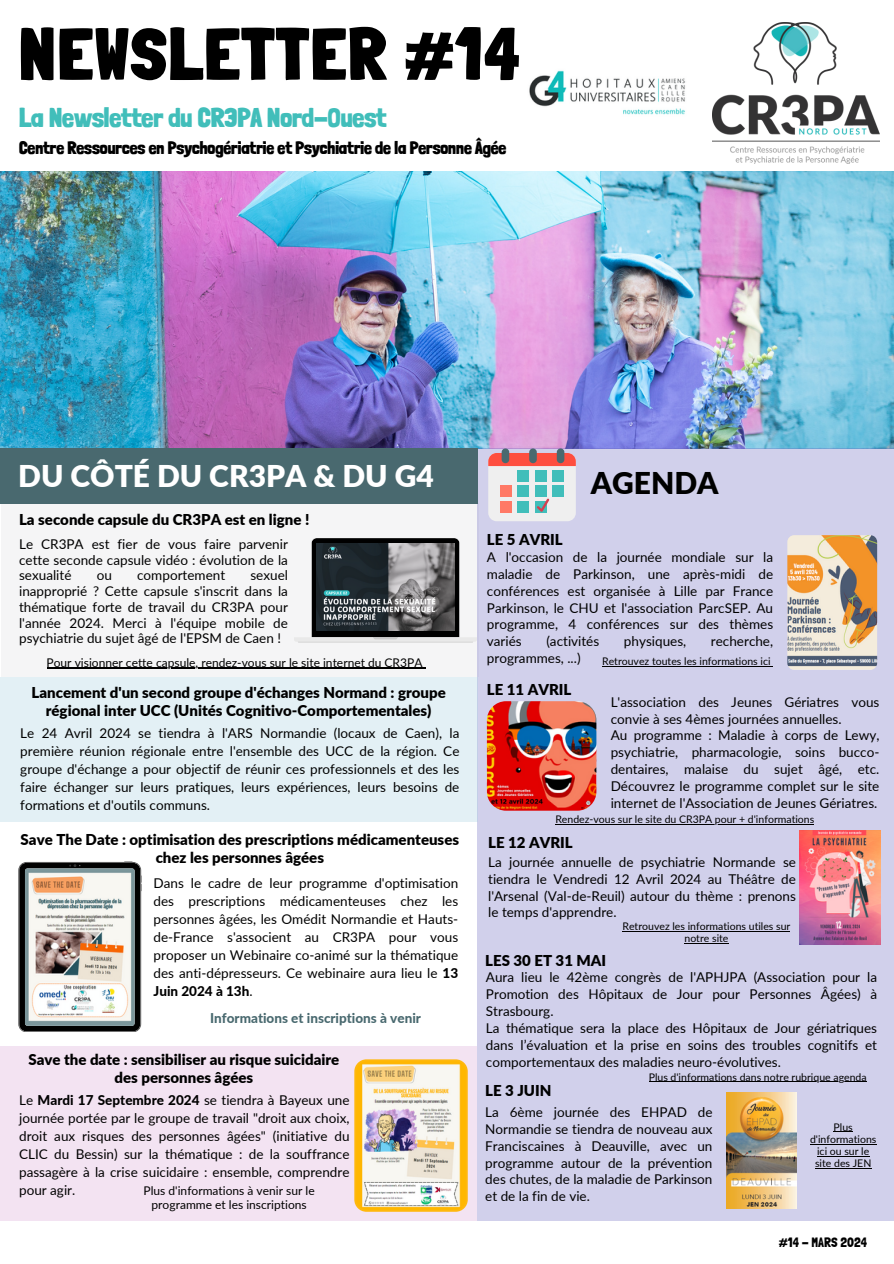
<style>
.page{position:relative;width:894px;height:1264px;background:#fff}
.page>*{position:absolute;margin:0;border:0;box-sizing:border-box;transform-origin:0 0}
.t1{font:900 72.9px "Londrina Solid";letter-spacing:.03em;color:#000}
.t2{font:900 30px "Lato";color:#fff}
.t3{font:900 30px "Lato";color:#000}
.t4{font:900 26.4px "Londrina Solid";color:#41beba}
.t5{font:900 17.4px "Londrina Solid";color:#000}
.t6{font:900 15px/18px "Lato";color:#000;text-align:center}
.t7{font:13.5px/16.8px "Lato";color:#000;text-align:justify}
.t8{font:800 13.5px "Lato";color:#49696f}
.t9{font:13.5px "Londrina Solid";color:#000}
.t10{font:12px/14px "Lato";color:#000;text-align:center}
.t11{font:10.5px/12.3px "Lato";color:#000;text-align:center}
.s1{font-weight:800}
</style>
<div class="page">
<img style="left:0;top:171px;width:893px;height:277px">
<div style="left:1px;top:504px;width:477px;height:173px;background:#f5f5f6"></div>
<div style="left:477px;top:448px;width:416px;height:772px;background:#d1d0eb"></div>
<div style="left:0;top:448px;width:477px;height:55px;background:#49696f"></div>
<div style="left:488px;top:453px;width:87px;height:68px;background:#efefef;border-radius:8px"></div>
<svg style="left:488px;top:453px;width:87px;height:13px"></svg>
<div style="left:517px;top:470px;width:12px;height:11px;background:#41beba"></div>
<div style="left:535px;top:470px;width:11px;height:11px;background:#41beba"></div>
<div style="left:552px;top:470px;width:12px;height:11px;background:#41beba"></div>
<div style="left:499px;top:485px;width:12px;height:12px;background:#ff7966"></div>
<div style="left:517px;top:485px;width:12px;height:12px;background:#41beba"></div>
<div style="left:535px;top:485px;width:11px;height:12px;background:#41beba"></div>
<div style="left:552px;top:485px;width:12px;height:12px;background:#41beba"></div>
<div style="left:499px;top:501px;width:12px;height:12px;background:#ff7966"></div>
<div style="left:517px;top:501px;width:12px;height:12px;background:#41beba"></div>
<div style="left:501px;top:448px;width:8px;height:15px;background:#49696f;border-radius:4px"></div>
<div style="left:529px;top:448px;width:7px;height:15px;background:#49696f;border-radius:4px"></div>
<div style="left:556px;top:448px;width:8px;height:15px;background:#49696f;border-radius:4px"></div>
<svg style="left:535px;top:496px;width:15px;height:17px"></svg>
<img style="left:529px;top:70px;width:156px;height:45px">
<img style="left:712px;top:22px;width:166px;height:141px">
<div style="left:0;top:1045px;width:477px;height:175px;background:#f3e3f2"></div>
<div style="left:0;top:677px;width:478px;height:144px;background:#e3f0f5"></div>
<img style="left:787px;top:535px;width:89px;height:135px;border-radius:7px">
<svg style="left:294px;top:538px;width:182px;height:104px"></svg>
<img style="left:316px;top:544px;width:139px;height:86px">
<svg style="left:18px;top:861px;width:124px;height:171px"></svg>
<img style="left:354px;top:1059px;width:113px;height:152px">
<img style="left:486px;top:701px;width:110px;height:109px;border-radius:19px">
<img style="left:799px;top:830px;width:81px;height:114px">
<img style="left:726px;top:1092px;width:70px;height:116px">
<hr style="left:47px;top:668px;width:375px;height:1px;background:#000">
<hr style="left:622px;top:930px;width:168px;height:1px;background:#000">
<hr style="left:684px;top:942px;width:44px;height:1px;background:#000">
<svg style="left:833px;top:1131px;width:19px;height:1px"></svg>
<hr style="left:809px;top:1143px;width:67px;height:1px;background:#000">
<hr style="left:816px;top:1155px;width:53px;height:1px;background:#000">
<hr style="left:814px;top:1168px;width:57px;height:1px;background:#000">
<hr style="left:602px;top:666px;width:168px;height:1px;background:#000">
<hr style="left:555px;top:824px;width:259px;height:1px;background:#000">
<hr style="left:648px;top:1081px;width:218px;height:1px;background:#000">
<p class="t1" style="left:19px;top:11px;width:501px">NEWSLETTER #14</p>
<p class="t4" style="left:19px;top:102px;width:369px">La Newsletter du CR3PA Nord-Ouest</p>
<p class="t5" style="left:19px;top:138px;width:488px">Centre Ressources en Psychogériatrie et Psychiatrie de la Personne Âgée</p>
<h4 class="t2" style="left:18px;top:457px;width:417px">DU CÔTÉ DU CR3PA &amp; DU G4</h4>
<p class="t3" style="left:590px;top:464px;width:129px">AGENDA</p>
<p class="t6" style="left:19px;top:510px;width:292px">La seconde capsule du CR3PA est en ligne !</p>
<h4 class="t7" style="left:19px;top:536px;width:270px;line-height:15.8px">Le CR3PA est fier de vous faire parvenir cette seconde capsule vidéo : évolution de la sexualité</h4>
<h4 class="t7" style="left:19px;top:567px;width:270px;line-height:15.8px;text-indent:231px">sexuel inapproprié ? Cette capsule s'inscrit dans la thématique forte de travail du CR3PA pour l'année 2024. Merci à l'équipe mobile de psychiatrie du sujet âgé de l'EPSM de Caen !</h4>
<p class="t10" style="left:47px;top:655px;width:377px">Pour visionner cette capsule, rendez-vous sur le site internet du CR3PA</p>
<h4 class="t7" style="left:97px;top:567px;width:17px">ou</h4>
<h4 class="t7" style="left:137px;top:567px;width:89px">comportement</h4>
<h5 class="t6" style="left:32px;top:683px;width:415px">Lancement d'un second groupe d'échanges Normand : groupe régional inter UCC (Unités Cognitivo-Comportementales)</h5>
<p class="t7" style="left:20px;top:724px;width:440px;line-height:18px">Le 24 Avril 2024 se tiendra à l'ARS Normandie (locaux de Caen), la première réunion régionale entre l'ensemble des UCC de la région. Ce groupe d'échange a pour objectif de réunir ces professionnels et des les faire échanger sur leurs pratiques, leurs expériences, leurs besoins de formations et d'outils communs.</p>
<p class="t6" style="left:486px;top:530px;width:77px">LE 5 AVRIL</p>
<p class="t7" style="left:486px;top:548px;width:288px">A l'occasion de la journée mondiale sur la maladie de Parkinson, une après-midi de conférences est organisée à Lille par France Parkinson, le CHU et l'association ParcSEP. Au programme, 4 conférences sur des thèmes variés</p>
<p class="t7" style="left:546px;top:632px;width:54px">(activités</p>
<p class="t7" style="left:623px;top:632px;width:64px">physiques,</p>
<p class="t7" style="left:710px;top:632px;width:64px">recherche,</p>
<p class="t7" style="left:486px;top:649px;width:95px">programmes, ...)</p>
<p class="t11" style="left:602px;top:655px;width:170px">Retrouvez toutes les informations ici</p>
<h4 class="t6" style="left:486px;top:680px;width:86px">LE 11 AVRIL</h4>
<h6 class="t7" style="left:610px;top:693px;width:270px">L'association des Jeunes Gériatres vous convie à ses 4èmes journées annuelles.</h6>
<p class="t7" style="left:610px;top:726px;width:270px">Au programme : Maladie à corps de Lewy, psychiatrie, pharmacologie, soins bucco&shy;dentaires, malaise du sujet âgé, etc.<br>Découvrez le programme complet sur le site internet de l'Association de Jeunes Gériatres.</p>
<p class="t11" style="left:555px;top:813px;width:260px">Rendez-vous sur le site du CR3PA pour + d'informations</p>
<h2 class="t6" style="left:21px;top:830px;width:440px">Save The Date : optimisation des prescriptions médicamenteuses chez les personnes âgées</h2>
<h5 class="t6" style="left:488px;top:833px;width:86px">LE 12 AVRIL</h5>
<p class="t7" style="left:488px;top:853px;width:309px">La journée annuelle de psychiatrie Normande se tiendra le Vendredi 12 Avril 2024 au Théâtre de l'Arsenal (Val-de-Reuil) autour du thème : prenons le temps d'apprendre.</p>
<p class="t11" style="left:622px;top:919px;width:169px">Retrouvez les informations utiles sur notre site</p>
<h4 class="t7" style="left:153px;top:873px;width:306px;line-height:18px">Dans le cadre de leur programme d'optimisation des prescriptions médicamenteuses chez les personnes âgées, les Omédit Normandie et Hauts&shy;de-France s'associent au CR3PA pour vous proposer un Webinaire co-animé sur la thématique des anti-dépresseurs. Ce webinaire aura lieu le <span class="s1">13<br>Juin 2024 à 13h</span>.</h4>
<h5 class="t6" style="left:485px;top:951px;width:122px">LES 30 ET 31 MAI</h5>
<p class="t7" style="left:486px;top:968px;width:392px">Aura lieu le 42ème congrès de l'APHJPA (Association pour la Promotion des Hôpitaux de Jour pour Personnes Âgées) à Strasbourg.</p>
<p class="t7" style="left:486px;top:1019px;width:392px">La thématique sera la place des Hôpitaux de Jour gériatriques dans l’évaluation et la prise en soins des troubles cognitifs et comportementaux des maladies neuro-évolutives.</p>
<h5 class="t11" style="left:648px;top:1070px;width:219px">Plus d'informations dans notre rubrique agenda</h5>
<p class="t8" style="left:210px;top:1009px;width:212px">Informations et inscriptions à venir</p>
<p class="t6" style="left:28px;top:1049px;width:312px">Save the date : sensibiliser au risque suicidaire des personnes âgées</p>
<p class="t7" style="left:19px;top:1090px;width:332px;line-height:18px">Le <span class="s1">Mardi 17 Septembre 2024</span> se tiendra à Bayeux une journée portée par le groupe de travail "droit aux choix, droit aux risques des personnes âgées" (initiative du CLIC du Bessin) sur la thématique : de la souffrance passagère à la crise suicidaire : ensemble, comprendre pour agir.</p>
<p class="t6" style="left:485px;top:1081px;width:68px">LE 3 JUIN</p>
<p class="t7" style="left:485px;top:1103px;width:229px">La 6ème journée des EHPAD de Normandie se tiendra de nouveau aux Franciscaines à Deauville, avec un programme autour de la prévention des chutes, de la maladie de Parkinson et de la fin de vie.</p>
<p class="t11" style="left:809px;top:1120px;width:68px">Plus d'informations ici ou sur le site des JEN</p>
<h5 class="t10" style="left:143px;top:1183px;width:172px">Plus d'informations à venir sur le programme et les inscriptions</h5>
<p class="t9" style="left:778px;top:1234px;width:90px">#14 - MARS 2024</p>
</div>
